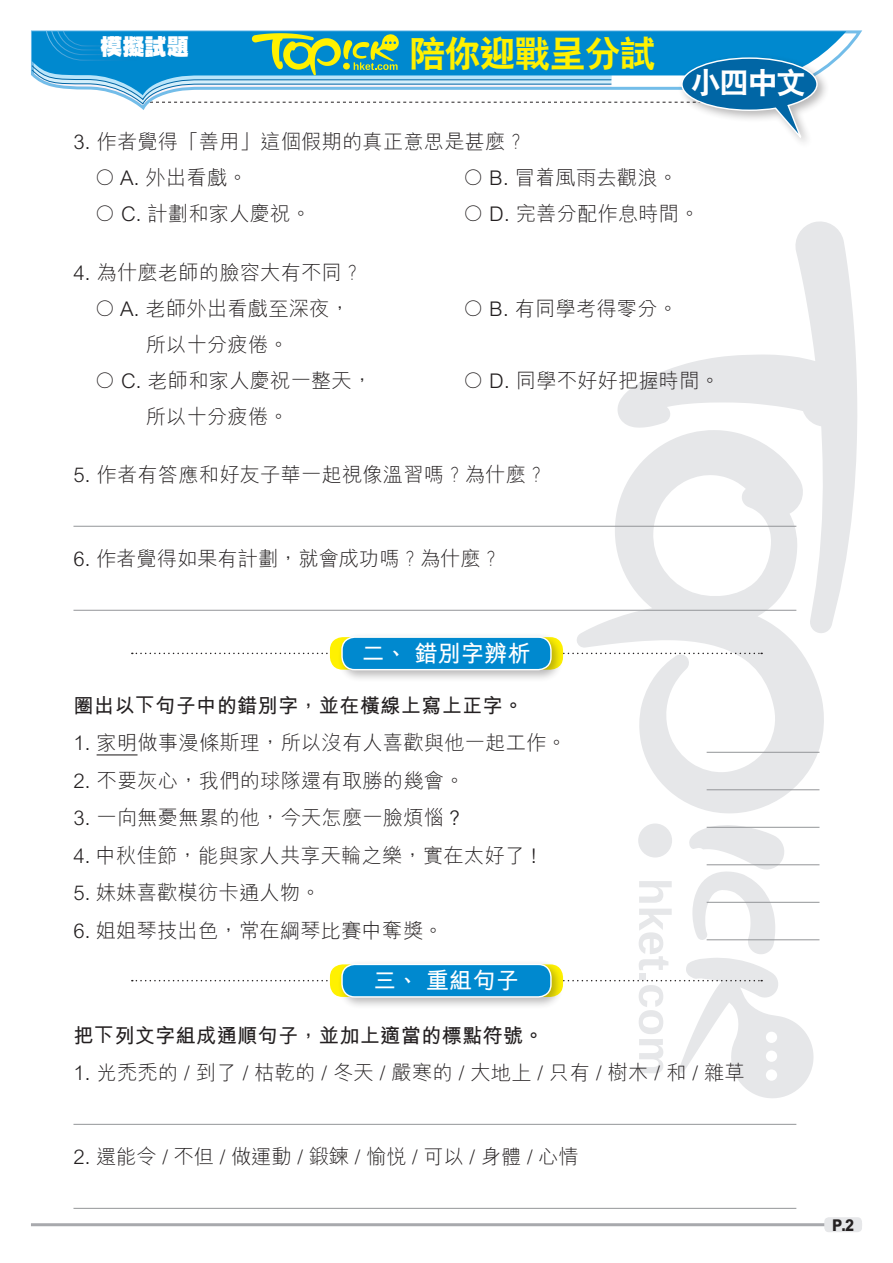
<style>
.page{position:relative;width:893px;height:1263px;background:#fff}
.page>*{position:absolute;margin:0;border:0;box-sizing:border-box;transform-origin:0 0}
.小題eq{font:36px "C Hei 2 Xbold HKSCS";letter-spacing:-.025em;color:#fff101}
.內文{font:30px "C Hei 2 Xbold HKSCS";color:#fff}
.增值題et{font:23.25px "M Hei Bold HKSCS";color:#fff}
.小題{font:22.2px "C Hei Ultra Bold HKSCS";color:#fff}
.Ex_Text01{font:20.25px "M Hei Light HKSCS";letter-spacing:.01em;color:#231f20}
.Ex_Text01-2{font:20.25px "M Hei Bold HKSCS";letter-spacing:.01em;color:#231f20}
.Ex_Questions{font:20.25px "M Hei Bold HKSCS";letter-spacing:.01em;color:#231f20}
.t1{font:16.2px "M Hei Xbold HKSCS";color:#231f20;scale:.9 1}
</style>
<div class="page">
<div style="left:638px;top:823px;width:34px;height:34px;background:#e6e7e9;border-radius:50%"></div>
<svg style="left:617px;top:221px;width:240px;height:411px"></svg>
<svg style="left:576px;top:430px;width:249px;height:383px"></svg>
<svg style="left:818px;top:31px;width:28px;height:36px"></svg>
<div style="left:678px;top:53px;width:151px;height:97px;background:#231f20;opacity:.32"></div>
<svg style="left:31px;top:30px;width:787px;height:115px"></svg>
<hr style="left:31px;top:1223px;width:831px;height:3px;background:#a8a9ad">
<div style="left:824px;top:1217px;width:38px;height:15px;background:#e6e7e9;border-radius:4px"></div>
<hr style="left:97px;top:754px;width:41px;height:1px;background:#231f20">
<hr style="left:707px;top:752px;width:112px;height:1px;background:#939598">
<hr style="left:707px;top:789px;width:112px;height:1px;background:#939598">
<hr style="left:707px;top:827px;width:112px;height:1px;background:#939598">
<hr style="left:707px;top:864px;width:112px;height:1px;background:#939598">
<hr style="left:707px;top:902px;width:112px;height:1px;background:#939598">
<hr style="left:707px;top:939px;width:112px;height:1px;background:#939598">
<hr style="left:73px;top:1124px;width:723px;height:1px;background:#939598">
<hr style="left:73px;top:1208px;width:723px;height:1px;background:#939598">
<svg style="left:132px;top:653px;width:630px;height:1px"></svg>
<div style="left:330px;top:637px;width:233px;height:33px;background:#fff101;border-radius:13px"></div>
<div style="left:337px;top:632px;width:227px;height:51px;background:#231f20;opacity:.32"></div>
<div style="left:342px;top:637px;width:209px;height:33px;background:#0089cf;border-radius:13px"></div>
<div style="left:341px;top:636px;width:211px;height:34px;border:1px solid #fff;border-radius:13px"></div>
<svg style="left:132px;top:825px;width:685px;height:273px"></svg>
<div style="left:330px;top:964px;width:233px;height:33px;background:#fff101;border-radius:13px"></div>
<div style="left:337px;top:960px;width:227px;height:50px;background:#231f20;opacity:.32"></div>
<div style="left:342px;top:964px;width:209px;height:33px;background:#0089cf;border-radius:13px"></div>
<div style="left:341px;top:964px;width:211px;height:34px;border:1px solid #fff;border-radius:13px"></div>
<hr style="left:73px;top:526px;width:723px;height:1px;background:#939598">
<hr style="left:73px;top:610px;width:723px;height:1px;background:#939598">
<p class="小題" style="left:100px;top:32px;width:90px">模擬試題</p>
<p class="小題eq" style="left:409px;top:30px;width:248px">陪你迎戰呈分試</p>
<p class="內文" style="left:691px;top:63px;width:117px">小四中文</p>
<p class="Ex_Text01" style="left:73px;top:128px;width:454px">3. 作者覺得「善用」這個假期的真正意思是甚麼？</p>
<p class="Ex_Text01" style="left:95px;top:164px;width:154px">○ A. 外出看戲。</p>
<p class="Ex_Text01" style="left:463px;top:164px;width:217px">○ B. 冒着風雨去觀浪。</p>
<p class="Ex_Text01" style="left:95px;top:200px;width:218px">○ C. 計劃和家人慶祝。</p>
<p class="Ex_Text01" style="left:463px;top:200px;width:238px">○ D. 完善分配作息時間。</p>
<p class="Ex_Text01" style="left:73px;top:258px;width:290px">4. 為什麼老師的臉容大有不同？</p>
<p class="Ex_Text01" style="left:95px;top:294px;width:257px">○ A. 老師外出看戲至深夜，</p>
<p class="Ex_Text01" style="left:463px;top:294px;width:217px">○ B. 有同學考得零分。</p>
<p class="Ex_Text01" style="left:146px;top:330px;width:144px">所以十分疲倦。</p>
<p class="Ex_Text01" style="left:95px;top:366px;width:279px">○ C. 老師和家人慶祝一整天，</p>
<p class="Ex_Text01" style="left:463px;top:366px;width:259px">○ D. 同學不好好把握時間。</p>
<p class="Ex_Text01" style="left:146px;top:402px;width:144px">所以十分疲倦。</p>
<p class="Ex_Text01" style="left:73px;top:461px;width:474px">5. 作者有答應和好友子華一起視像溫習嗎？為什麼？</p>
<p class="Ex_Text01" style="left:73px;top:545px;width:429px">6. 作者覺得如果有計劃，就會成功嗎？為什麼？</p>
<p class="增值題et" style="left:361px;top:636px;width:171px">二、 錯別字辨析</p>
<p class="Ex_Questions" style="left:73px;top:691px;width:451px">圈出以下句子中的錯別字，並在橫線上寫上正字。</p>
<p class="Ex_Text01" style="left:73px;top:729px;width:495px">1. 家明做事漫條斯理，所以沒有人喜歡與他一起工作。</p>
<p class="Ex_Text01" style="left:73px;top:766px;width:393px">2. 不要灰心，我們的球隊還有取勝的幾會。</p>
<p class="Ex_Text01" style="left:73px;top:804px;width:388px">3. 一向無憂無累的他，今天怎麼一臉煩惱 ?</p>
<p class="Ex_Text01" style="left:73px;top:841px;width:465px">4. 中秋佳節，能與家人共享天輪之樂，實在太好了 !</p>
<p class="Ex_Text01" style="left:73px;top:879px;width:249px">5. 妹妹喜歡模彷卡通人物。</p>
<p class="Ex_Text01" style="left:73px;top:916px;width:371px">6. 姐姐琴技出色，常在綱琴比賽中奪獎。</p>
<p class="增值題et" style="left:373px;top:964px;width:147px">三、 重組句子</p>
<p class="Ex_Text01-2" style="left:73px;top:1021px;width:472px">把下列文字組成通順句子，並加上適當的標點符號。</p>
<p class="Ex_Text01" style="left:73px;top:1059px;width:673px">1. 光禿禿的 / 到了 / 枯乾的 / 冬天 / 嚴寒的 / 大地上 / 只有 / 樹木 / 和 / 雜草</p>
<p class="Ex_Text01" style="left:73px;top:1143px;width:507px">2. 還能令 / 不但 / 做運動 / 鍛鍊 / 愉悅 / 可以 / 身體 / 心情</p>
<p class="t1" style="left:832px;top:1214px;width:26px">P.2</p>
</div>
